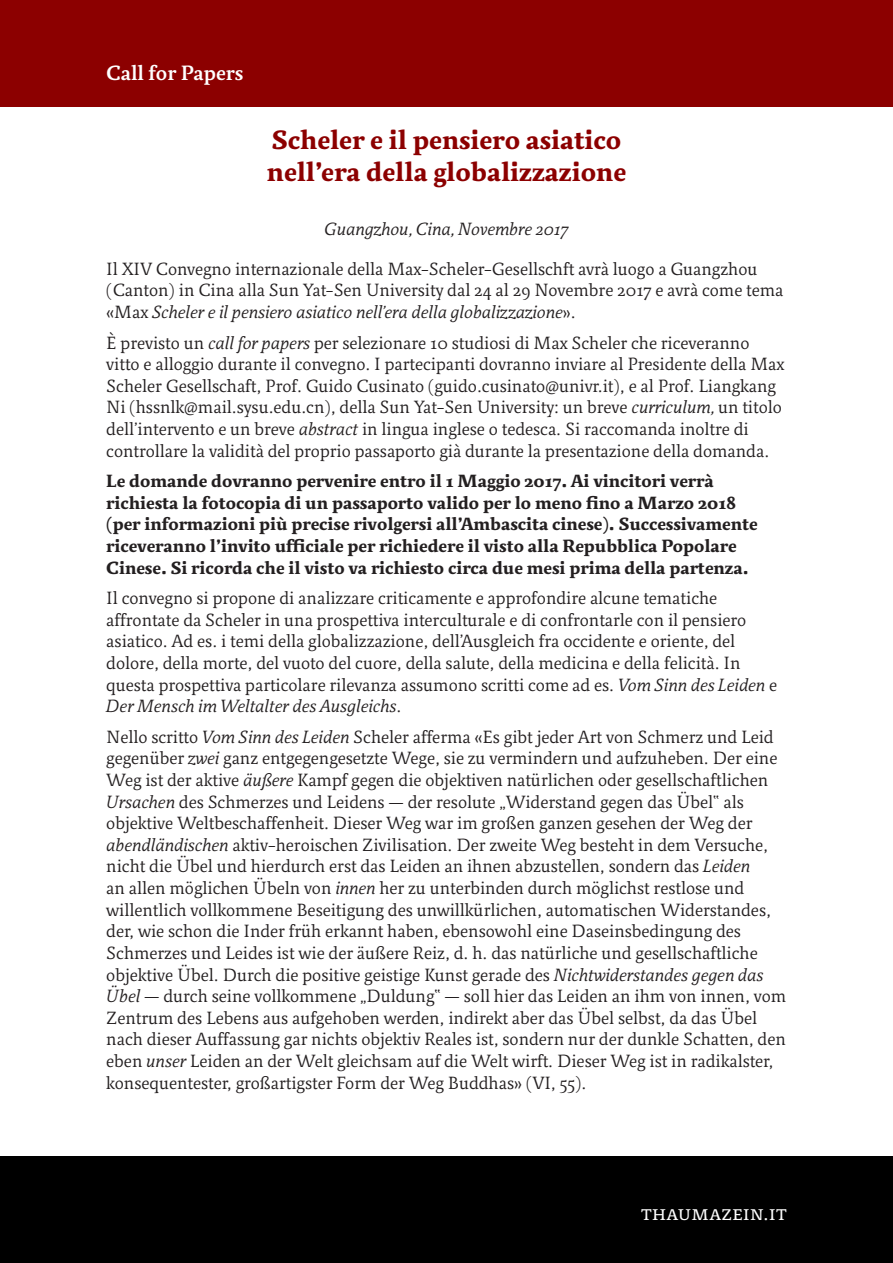
<style>
.page{position:relative;width:893px;height:1263px;background:#fff}
.page>*{position:absolute;margin:0;border:0;box-sizing:border-box;transform-origin:0 0}
.t1{font:700 27px/32.4px "Relato";color:#8c0000}
.t2{font:600 21px "Relato";color:#fff}
.t3{font:21px "Relato Small Caps";color:#fff}
.t4{font:18px/21.6px "Relato";color:#231f20}
.t5{font:700 18px/21.6px "Relato";color:#231f20}
.t6{font:italic 18px "Relato";color:#231f20}
.s1{font-style:italic}
</style>
<div class="page">
<div style="left:0;top:0;width:893px;height:106px;background:#8c0000"></div>
<div style="left:0;top:1157px;width:893px;height:106px;background:#000"></div>
<p class="t2" style="left:106px;top:60px;width:139px">Call for Papers</p>
<h1 class="t1" style="left:267px;top:123px;width:361px">Scheler e il pensiero asiatico nell’era della globalizzazione</h1>
<p class="t6" style="left:324px;top:217px;width:245px">Guangzhou, Cina, Novembre 2017</p>
<p class="t4" style="left:106px;top:258px;width:679px">Il XIV Convegno internazionale della Max-Scheler-Gesellschft avrà luogo a Guangzhou (Canton) in Cina alla Sun Yat-Sen University dal 24 al 29 Novembre 2017 e avrà come tema «Max <span class="s1">Scheler e il pensiero asiatico nell’era della globalizzazione</span>».</p>
<p class="t4" style="left:106px;top:331px;width:680px">È previsto un <span class="s1">call for papers</span> per selezionare 10 studiosi di Max Scheler che riceveranno vitto e alloggio durante il convegno. I partecipanti dovranno inviare al Presidente della Max Scheler Gesellschaft, Prof. Guido Cusinato (guido.cusinato@univr.it), e al Prof. Liangkang Ni (hssnlk@mail.sysu.edu.cn), della Sun Yat-Sen University: un breve <span class="s1">curriculum,</span> un titolo dell’intervento e un breve <span class="s1">abstract</span> in lingua inglese o tedesca. Si raccomanda inoltre di controllare la validità del proprio passaporto già durante la presentazione della domanda.</p>
<p class="t5" style="left:106px;top:470px;width:653px">Le domande dovranno pervenire entro il 1 Maggio 2017. Ai vincitori verrà richiesta la fotocopia di un passaporto valido per lo meno fino a Marzo 2018 (per informazioni più precise rivolgersi all’Ambascita cinese). Successivamente riceveranno l’invito ufficiale per richiedere il visto alla Repubblica Popolare Cinese. Si ricorda che il visto va richiesto circa due mesi prima della partenza.</p>
<p class="t4" style="left:106px;top:587px;width:672px">Il convegno si propone di analizzare criticamente e approfondire alcune tematiche affrontate da Scheler in una prospettiva interculturale e di confrontarle con il pensiero asiatico. Ad es. i temi della globalizzazione, dell’Ausgleich fra occidente e oriente, del dolore, della morte, del vuoto del cuore, della salute, della medicina e della felicità. In questa prospettiva particolare rilevanza assumono scritti come ad es. <span class="s1">Vom Sinn des Leiden</span> e <span class="s1">Der Mensch im Weltalter des Ausgleichs</span>.</p>
<p class="t4" style="left:106px;top:726px;width:681px">Nello scritto <span class="s1">Vom Sinn des Leiden</span> Scheler afferma «Es gibt jeder Art von Schmerz und Leid gegenüber <span class="s1">zwei</span> ganz entgegengesetzte Wege, sie zu vermindern und aufzuheben. Der eine Weg ist der aktive <span class="s1">äußere</span> Kampf gegen die objektiven natürlichen oder gesellschaftlichen <span class="s1">Ursachen</span> des Schmerzes und Leidens — der resolute „Widerstand gegen das Übel“ als objektive Weltbeschaffenheit. Dieser Weg war im großen ganzen gesehen der Weg der <span class="s1">abendländischen</span> aktiv-heroischen Zivilisation. Der zweite Weg besteht in dem Versuche, nicht die Übel und hierdurch erst das Leiden an ihnen abzustellen, sondern das <span class="s1">Leiden<br></span>an allen möglichen Übeln von <span class="s1">innen</span> her zu unterbinden durch möglichst restlose und willentlich vollkommene Beseitigung des unwillkürlichen, automatischen Widerstandes, der, wie schon die Inder früh erkannt haben, ebensowohl eine Daseinsbedingung des Schmerzes und Leides ist wie der äußere Reiz, d. h. das natürliche und gesellschaftliche objektive Übel. Durch die positive geistige Kunst gerade des <span class="s1">Nichtwiderstandes gegen das Übel</span> — durch seine vollkommene „Duldung“ — soll hier das Leiden an ihm von innen, vom Zentrum des Lebens aus aufgehoben werden, indirekt aber das Übel selbst, da das Übel nach dieser Auffassung gar nichts objektiv Reales ist, sondern nur der dunkle Schatten, den eben <span class="s1">unser</span> Leiden an der Welt gleichsam auf die Welt wirft. Dieser Weg ist in radikalster, konsequentester, großartigster Form der Weg Buddhas» (VI, 55).</p>
<p class="t3" style="left:641px;top:1200px;width:147px">thaumazein.it</p>
</div>
